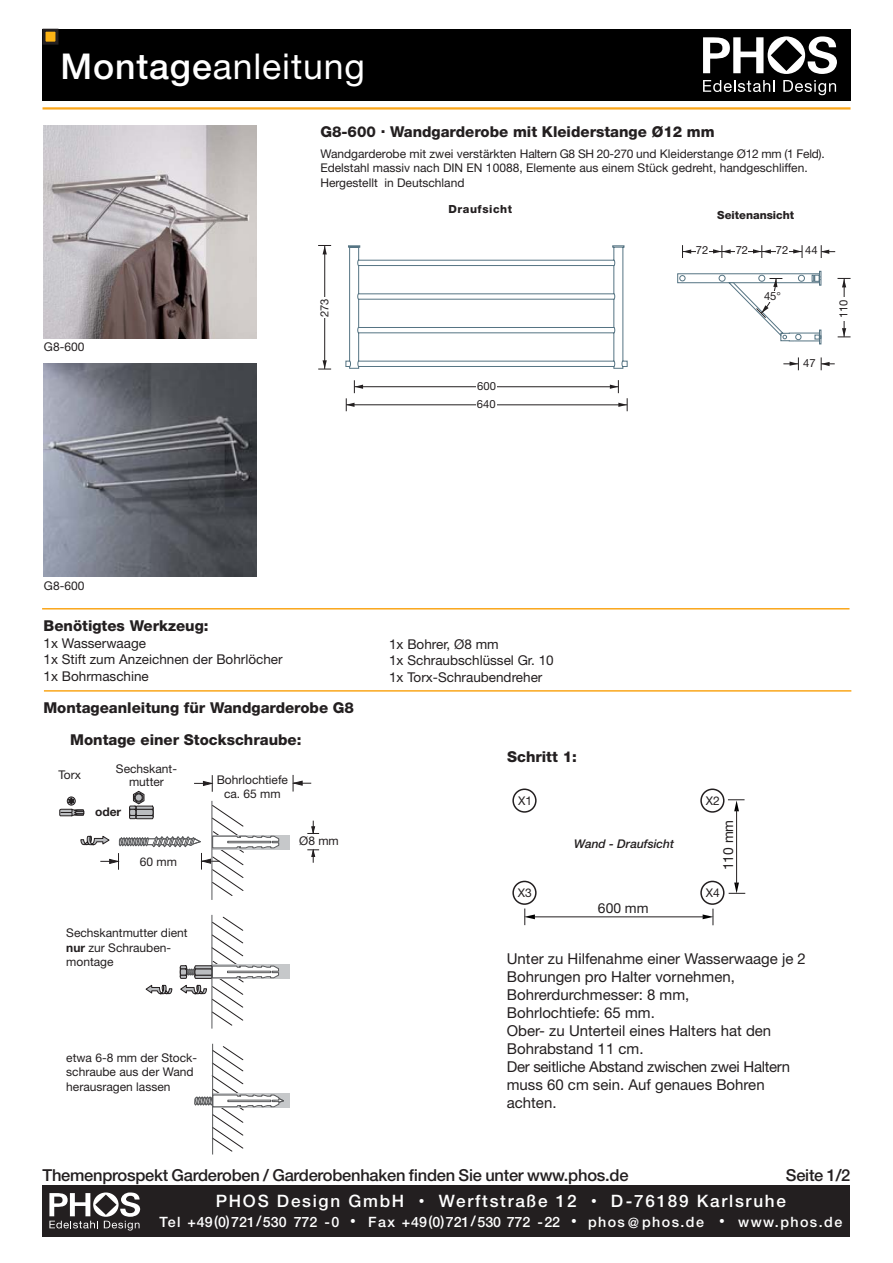
<style>
.page{position:relative;width:893px;height:1263px;background:#fff}
.page>*{position:absolute;margin:0;border:0;box-sizing:border-box;transform-origin:0 0}
.t1{font:35.7px "Helvetica Neue LT Std";letter-spacing:.025em;color:#fff}
.t2{font:500 17.1px "Helvetica Neue LT Std";letter-spacing:.1em;color:#fff}
.t3{font:500 16.5px "Helvetica Neue LT Std";letter-spacing:-.015em;color:#231f20}
.t4{font:15px/18px "Helvetica Neue LT Std";color:#231f20}
.t5{font:800 15px "Helvetica Neue LT Std";color:#231f20}
.t6{font:500 14.25px "Helvetica Neue LT Std";letter-spacing:.05em;color:#fff}
.t7{font:13.8px "Helvetica Neue LT Std";color:#231f20}
.t8{font:13.5px/16.5px "Helvetica Neue LT Std";color:#231f20}
.t9{font:12px/14.4px "Helvetica Neue LT Std";color:#231f20}
.t10{font:italic 500 12px "Helvetica Neue LT Std";color:#231f20}
.t11{font:700 12px "Helvetica Neue LT Std";color:#231f20}
.t12{font:11.25px/18.1px "Helvetica Neue LT Std";color:#231f20}
.t13{font:800 11.25px "Helvetica Neue LT Std";color:#231f20}
.t14{font:800 11.25px "Helvetica Neue LT Std";letter-spacing:.05em;color:#231f20}
.s1{font-weight:500}
.s2{font-weight:700}
.s3{font-size:11.4px}
</style>
<div class="page">
<img style="left:44px;top:125px;width:213px;height:213px">
<img style="left:44px;top:364px;width:213px;height:212px">
<hr style="left:44px;top:690px;width:807px;height:2px;background:#faa61a">
<hr style="left:535px;top:917px;width:169px;height:1px;background:#231f20">
<hr style="left:736px;top:809px;width:1px;height:78px;background:#231f20">
<div style="left:512px;top:789px;width:24px;height:24px;border:2px solid #231f20;border-radius:50%"></div>
<div style="left:700px;top:789px;width:24px;height:24px;border:2px solid #231f20;border-radius:50%"></div>
<div style="left:512px;top:881px;width:24px;height:24px;border:2px solid #231f20;border-radius:50%"></div>
<div style="left:700px;top:881px;width:24px;height:24px;border:2px solid #231f20;border-radius:50%"></div>
<hr style="left:42px;top:608px;width:807px;height:2px;background:#faa61a">
<div style="left:43px;top:1186px;width:807px;height:51px;background:#231f20"></div>
<svg style="left:49px;top:1193px;width:91px;height:38px"></svg>
<div style="left:43px;top:29px;width:807px;height:71px;background:#000"></div>
<div style="left:44px;top:30px;width:13px;height:13px;background:#fcb315"></div>
<div style="left:43px;top:29px;width:15px;height:16px;border:3px solid #231f20"></div>
<svg style="left:703px;top:36px;width:134px;height:38px"></svg>
<svg style="left:703px;top:80px;width:72px;height:12px"></svg>
<svg style="left:783px;top:80px;width:53px;height:15px"></svg>
<hr style="left:43px;top:107px;width:807px;height:3px;background:#faa61a">
<svg style="left:145px;top:984px;width:27px;height:10px"></svg>
<svg style="left:293px;top:775px;width:18px;height:17px"></svg>
<svg style="left:307px;top:849px;width:12px;height:14px"></svg>
<svg style="left:307px;top:821px;width:12px;height:13px"></svg>
<div style="left:212px;top:835px;width:78px;height:15px;background:#c6c8ca"></div>
<svg style="left:59px;top:775px;width:220px;height:121px"></svg>
<div style="left:212px;top:964px;width:78px;height:15px;background:#c6c8ca"></div>
<svg style="left:180px;top:917px;width:99px;height:109px"></svg>
<div style="left:212px;top:1093px;width:78px;height:15px;background:#c6c8ca"></div>
<svg style="left:194px;top:1046px;width:90px;height:106px"></svg>
<hr style="left:354px;top:386px;width:264px;height:1px;background:#231f20">
<hr style="left:324px;top:245px;width:1px;height:124px;background:#231f20">
<svg style="left:318px;top:360px;width:13px;height:10px"></svg>
<svg style="left:318px;top:245px;width:13px;height:9px"></svg>
<div style="left:320px;top:297px;width:10px;height:21px;background:#fff"></div>
<svg style="left:345px;top:245px;width:283px;height:124px"></svg>
<div style="left:476px;top:382px;width:21px;height:9px;background:#fff"></div>
<hr style="left:346px;top:405px;width:281px;height:1px;background:#231f20">
<svg style="left:346px;top:380px;width:17px;height:31px"></svg>
<svg style="left:610px;top:380px;width:18px;height:31px"></svg>
<div style="left:476px;top:400px;width:20px;height:9px;background:#fff"></div>
<div style="left:677px;top:273px;width:143px;height:10px;border:1px solid #557483"></div>
<svg style="left:679px;top:275px;width:6px;height:6px"></svg>
<div style="left:798px;top:275px;width:7px;height:7px;border:1px solid #557483;border-radius:50%"></div>
<hr style="left:844px;top:278px;width:1px;height:59px;background:#231f20">
<svg style="left:838px;top:328px;width:12px;height:10px"></svg>
<svg style="left:837px;top:278px;width:13px;height:9px"></svg>
<div style="left:839px;top:297px;width:11px;height:24px;background:#fff"></div>
<hr style="left:682px;top:251px;width:40px;height:1px;background:#231f20">
<svg style="left:682px;top:245px;width:9px;height:13px"></svg>
<div style="left:695px;top:246px;width:13px;height:10px;background:#fff"></div>
<hr style="left:721px;top:251px;width:41px;height:1px;background:#231f20">
<svg style="left:713px;top:245px;width:18px;height:13px"></svg>
<div style="left:735px;top:246px;width:13px;height:10px;background:#fff"></div>
<hr style="left:762px;top:251px;width:40px;height:1px;background:#231f20">
<svg style="left:753px;top:245px;width:18px;height:13px"></svg>
<svg style="left:793px;top:245px;width:10px;height:13px"></svg>
<div style="left:776px;top:246px;width:12px;height:10px;background:#fff"></div>
<svg style="left:821px;top:245px;width:14px;height:13px"></svg>
<svg style="left:812px;top:271px;width:9px;height:14px"></svg>
<svg style="left:815px;top:330px;width:6px;height:14px"></svg>
<svg style="left:719px;top:275px;width:85px;height:67px"></svg>
<svg style="left:783px;top:357px;width:16px;height:13px"></svg>
<svg style="left:821px;top:357px;width:14px;height:13px"></svg>
<hr style="left:212px;top:801px;width:1px;height:99px;background:#58595b">
<hr style="left:212px;top:915px;width:1px;height:114px;background:#58595b">
<hr style="left:212px;top:1044px;width:1px;height:111px;background:#58595b">
<svg style="left:703px;top:909px;width:10px;height:16px"></svg>
<svg style="left:524px;top:909px;width:11px;height:16px"></svg>
<svg style="left:729px;top:883px;width:16px;height:11px"></svg>
<svg style="left:728px;top:799px;width:16px;height:12px"></svg>
<h1 class="t1" style="left:61px;top:54px;width:306px"><span class="s1">Montage</span>anleitung</h1>
<p class="t5" style="left:320px;top:126px;width:396px">G8-600 . Wandgarderobe mit Kleiderstange Ø12 mm</p>
<p class="t9" style="left:320px;top:148px;width:506px">Wandgarderobe mit zwei verstärkten Haltern G8 SH 20-270 und Kleiderstange Ø12 mm (1 Feld).<br>Edelstahl massiv nach DIN EN 10088, Elemente aus einem Stück gedreht, handgeschliffen.<br>Hergestellt in Deutschland</p>
<p class="t9" style="left:44px;top:340px;width:42px">G8-600</p>
<p class="t12" style="left:316px;top:317px;width:20px;rotate:-90deg">273</p>
<p class="t14" style="left:448px;top:205px;width:65px">Draufsicht</p>
<p class="t12" style="left:477px;top:377px;width:21px">600<br>640</p>
<p class="t13" style="left:717px;top:211px;width:79px">Seitenansicht</p>
<p class="t12" style="left:696px;top:242px;width:14px">72</p>
<p class="t12" style="left:736px;top:242px;width:14px">72</p>
<p class="t12" style="left:776px;top:242px;width:14px">72</p>
<p class="t12" style="left:805px;top:242px;width:14px">44</p>
<p class="t12" style="left:764px;top:288px;width:19px">45°</p>
<p class="t12" style="left:803px;top:355px;width:14px">47</p>
<p class="t12" style="left:835px;top:318px;width:20px;rotate:-90deg">110</p>
<p class="t9" style="left:44px;top:580px;width:42px">G8-600</p>
<p class="t5" style="left:44px;top:621px;width:167px">Benötigtes Werkzeug:</p>
<p class="t8" style="left:44px;top:636px;width:241px">1x Wasserwaage<br>1x Stift zum Anzeichnen der Bohrlöcher<br>1x Bohrmaschine</p>
<p class="t8" style="left:389px;top:637px;width:166px">1x Bohrer, Ø8 mm<br>1x Schraubschlüssel Gr. 10<br>1x Torx-Schraubendreher</p>
<p class="t5" style="left:43px;top:702px;width:312px">Montageanleitung für Wandgarderobe G8</p>
<p class="t5" style="left:70px;top:734px;width:233px">Montage einer Stockschraube:</p>
<p class="t9" style="left:58px;top:769px;width:24px">Torx</p>
<p class="t9" style="left:116px;top:763px;width:63px;line-height:13.5px;text-align:center">Sechskant&shy;mutter</p>
<p class="t11" style="left:95px;top:805px;width:28px">oder</p>
<p class="t9" style="left:140px;top:856px;width:39px">60 mm</p>
<p class="t9" style="left:66px;top:927px;width:123px">Sechskantmutter dient <span class="s2">nur</span> zur Schrauben&shy;montage</p>
<p class="t9" style="left:217px;top:773px;width:73px;text-align:center">Bohrlochtiefe ca. 65 mm</p>
<p class="t9" style="left:299px;top:835px;width:41px">Ø8 mm</p>
<p class="t9" style="left:66px;top:1051px;width:132px">etwa 6-8 mm der Stock&shy;schraube aus der Wand herausragen lassen</p>
<p class="t5" style="left:507px;top:751px;width:71px">Schritt 1:</p>
<p class="t9" style="left:518px;top:794px;width:16px">X1</p>
<p class="t9" style="left:706px;top:794px;width:16px">X2</p>
<p class="t10" style="left:574px;top:837px;width:102px">Wand - Draufsicht</p>
<p class="t7" style="left:723px;top:870px;width:52px;rotate:-90deg">110 mm</p>
<p class="t9" style="left:518px;top:886px;width:16px">X3</p>
<p class="t9" style="left:706px;top:886px;width:16px">X4</p>
<p class="t7" style="left:598px;top:903px;width:52px">600 mm</p>
<p class="t4" style="left:507px;top:951px;width:301px">Unter zu Hilfenahme einer Wasserwaage je 2<br>Bohrungen pro Halter vornehmen,<br>Bohrerdurchmesser: 8 mm,<br>Bohrlochtiefe: 65 mm.<br>Ober- zu Unterteil eines Halters hat den<br>Bohrabstand 11 cm.<br>Der seitliche Abstand zwischen zwei Haltern muss 60 cm sein. Auf genaues Bohren achten.</p>
<h3 class="t3" style="left:43px;top:1169px;width:587px">Themenprospekt Garderoben / Garderobenhaken finden Sie unter www.phos.de</h3>
<h3 class="t3" style="left:786px;top:1169px;width:66px">Seite 1/2</h3>
<h2 class="t2" style="left:216px;top:1195px;width:572px">PHOS Design GmbH <span class="s3">•</span> Werftstraße 12 <span class="s3">•</span> D-76189 Karlsruhe</h2>
<p class="t6" style="left:159px;top:1217px;width:684px">Tel +49(0)721/530 772 -0 <span class="s3">•</span> Fax +49(0)721/530 772 -22 <span class="s3">•</span> phos@phos.de <span class="s3">•</span> www.phos.de</p>
</div>
